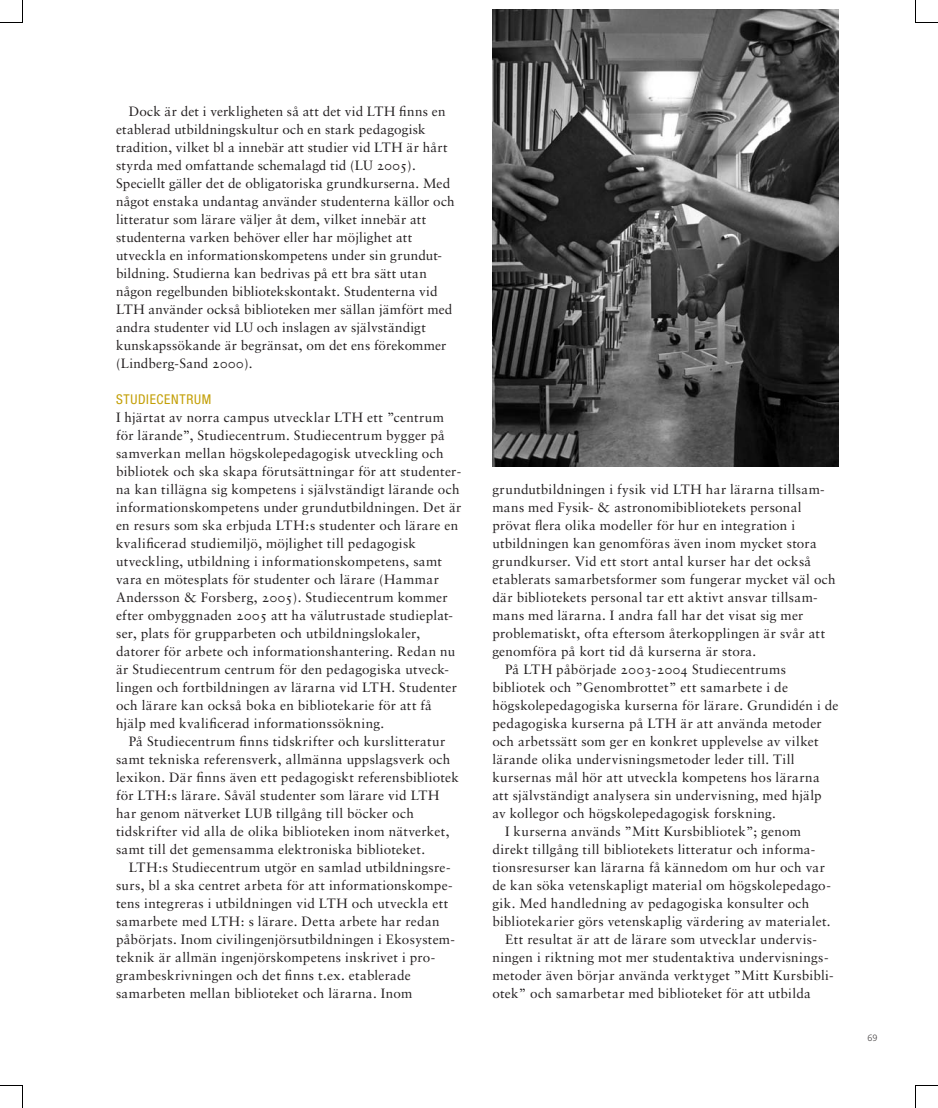
<style>
.page{position:relative;width:938px;height:1108px;background:#fff}
.page>*{position:absolute;margin:0;border:0;box-sizing:border-box;transform-origin:0 0}
.t1{font:13.5px/18px "Sabon";letter-spacing:.02em;color:#231f20}
.t2{font:condensed 13.5px "Helvetica Neue";letter-spacing:.05em;color:#c39f06}
.t3{font:300 9px "Caecilia";color:#231f20}
.s1{font-family:"Sabon Roman SC"}
</style>
<div class="page">
<img style="left:492px;top:10px;width:347px;height:456px">
<svg style="left:0;top:0;width:23px;height:23px"></svg>
<svg style="left:0;top:1085px;width:23px;height:23px"></svg>
<svg style="left:915px;top:0;width:23px;height:23px"></svg>
<svg style="left:915px;top:1085px;width:23px;height:23px"></svg>
<p class="t1" style="left:116px;top:102px;width:340px;text-indent:13px">Dock är det i verkligheten så att det vid LTH finns en etablerad utbildningskultur och en stark pedagogisk tradition, vilket bl a innebär att studier vid LTH är hårt styrda med omfattande schemalagd tid (LU <span class="s1">2005</span>).<br>Speciellt gäller det de obligatoriska grundkurserna. Med något enstaka undantag använder studenterna källor och litteratur som lärare väljer åt dem, vilket innebär att studenterna varken behöver eller har möjlighet att utveckla en informationskompetens under sin grundut&shy;bildning. Studierna kan bedrivas på ett bra sätt utan någon regelbunden bibliotekskontakt. Studenterna vid LTH använder också biblioteken mer sällan jämfört med andra studenter vid LU och inslagen av självständigt kunskapssökande är begränsat, om det ens förekommer (Lindberg-Sand <span class="s1">2000</span>).</p>
<p class="t2" style="left:116px;top:391px;width:97px">STUDIECENTRUM</p>
<p class="t1" style="left:116px;top:408px;width:347px">I hjärtat av norra campus utvecklar LTH ett ”centrum för lärande”, Studiecentrum. Studiecentrum bygger på samverkan mellan högskolepedagogisk utveckling och bibliotek och ska skapa förutsättningar för att studenter&shy;na kan tillägna sig kompetens i självständigt lärande och informationskompetens under grundutbildningen. Det är en resurs som ska erbjuda LTH:s studenter och lärare en kvalificerad studiemiljö, möjlighet till pedagogisk utveckling, utbildning i informationskompetens, samt vara en mötesplats för studenter och lärare (Hammar Andersson &amp; Forsberg, <span class="s1">2005</span>). Studiecentrum kommer efter ombyggnaden <span class="s1">2005</span> att ha välutrustade studieplat&shy;ser, plats för grupparbeten och utbildningslokaler, datorer för arbete och informationshantering. Redan nu är Studiecentrum centrum för den pedagogiska utveck&shy;lingen och fortbildningen av lärarna vid LTH. Studenter och lärare kan också boka en bibliotekarie för att få hjälp med kvalificerad informationssökning.</p>
<p class="t1" style="left:116px;top:732px;width:344px;text-indent:13px">På Studiecentrum finns tidskrifter och kurslitteratur samt tekniska referensverk, allmänna uppslagsverk och lexikon. Där finns även ett pedagogiskt referensbibliotek för LTH:s lärare. Såväl studenter som lärare vid LTH har genom nätverket LUB tillgång till böcker och tidskrifter vid alla de olika biblioteken inom nätverket, samt till det gemensamma elektroniska biblioteket.</p>
<p class="t1" style="left:116px;top:858px;width:340px;text-indent:13px">LTH:s Studiecentrum utgör en samlad utbildningsre&shy;surs, bl a ska centret arbeta för att informationskompe&shy;tens integreras i utbildningen vid LTH och utveckla ett samarbete med LTH: s lärare. Detta arbete har redan påbörjats. Inom civilingenjörsutbildningen i Ekosystem&shy;teknik är allmän ingenjörskompetens inskrivet i pro&shy;grambeskrivningen och det finns t.ex. etablerade samarbeten mellan biblioteket och lärarna. Inom</p>
<p class="t1" style="left:492px;top:480px;width:334px">grundutbildningen i fysik vid LTH har lärarna tillsam-</p>
<p class="t1" style="left:492px;top:498px;width:311px">mans med Fysik- &amp; astronomibibliotekets personal</p>
<p class="t1" style="left:492px;top:516px;width:304px">prövat flera olika modeller för hur en integration i</p>
<p class="t1" style="left:492px;top:534px;width:326px">utbildningen kan genomföras även inom mycket stora</p>
<p class="t1" style="left:492px;top:552px;width:320px">grundkurser. Vid ett stort antal kurser har det också</p>
<p class="t1" style="left:492px;top:570px;width:345px">etablerats samarbetsformer som fungerar mycket väl och</p>
<p class="t1" style="left:492px;top:588px;width:327px">där bibliotekets personal tar ett aktivt ansvar tillsam-</p>
<p class="t1" style="left:492px;top:606px;width:313px">mans med lärarna. I andra fall har det visat sig mer</p>
<p class="t1" style="left:492px;top:624px;width:334px">problematiskt, ofta eftersom återkopplingen är svår att</p>
<p class="t1" style="left:492px;top:642px;width:265px">genomföra på kort tid då kurserna är stora.</p>
<p class="t1" style="left:505px;top:660px;width:282px">På LTH påbörjade <span class="s1">2003-2004</span> Studiecentrums</p>
<p class="t1" style="left:492px;top:678px;width:297px">bibliotek och ”Genombrottet” ett samarbete i de</p>
<p class="t1" style="left:492px;top:696px;width:348px">högskolepedagogiska kurserna för lärare. Grundidén i de</p>
<p class="t1" style="left:492px;top:714px;width:331px">pedagogiska kurserna på LTH är att använda metoder</p>
<p class="t1" style="left:492px;top:732px;width:328px">och arbetssätt som ger en konkret upplevelse av vilket</p>
<p class="t1" style="left:492px;top:750px;width:304px">lärande olika undervisningsmetoder leder till. Till</p>
<p class="t1" style="left:492px;top:768px;width:329px">kursernas mål hör att utveckla kompetens hos lärarna</p>
<p class="t1" style="left:492px;top:786px;width:331px">att självständigt analysera sin undervisning, med hjälp</p>
<p class="t1" style="left:492px;top:804px;width:285px">av kollegor och högskolepedagogisk forskning.</p>
<p class="t1" style="left:505px;top:822px;width:297px">I kurserna används ”Mitt Kursbibliotek”; genom</p>
<p class="t1" style="left:492px;top:840px;width:324px">direkt tillgång till bibliotekets litteratur och informa-</p>
<p class="t1" style="left:492px;top:858px;width:334px">tionsresurser kan lärarna få kännedom om hur och var</p>
<p class="t1" style="left:492px;top:876px;width:340px">de kan söka vetenskapligt material om högskolepedago-</p>
<p class="t1" style="left:492px;top:894px;width:318px">gik. Med handledning av pedagogiska konsulter och</p>
<p class="t1" style="left:492px;top:912px;width:340px">bibliotekarier görs vetenskaplig värdering av materialet.</p>
<p class="t1" style="left:505px;top:930px;width:313px">Ett resultat är att de lärare som utvecklar undervis-</p>
<p class="t1" style="left:492px;top:948px;width:338px">ningen i riktning mot mer studentaktiva undervisnings-</p>
<p class="t1" style="left:492px;top:966px;width:343px">metoder även börjar använda verktyget ”Mitt Kursbibli-</p>
<p class="t1" style="left:492px;top:984px;width:320px">otek” och samarbetar med biblioteket för att utbilda</p>
<p class="t3" style="left:868px;top:1033px;width:12px">69</p>
</div>
